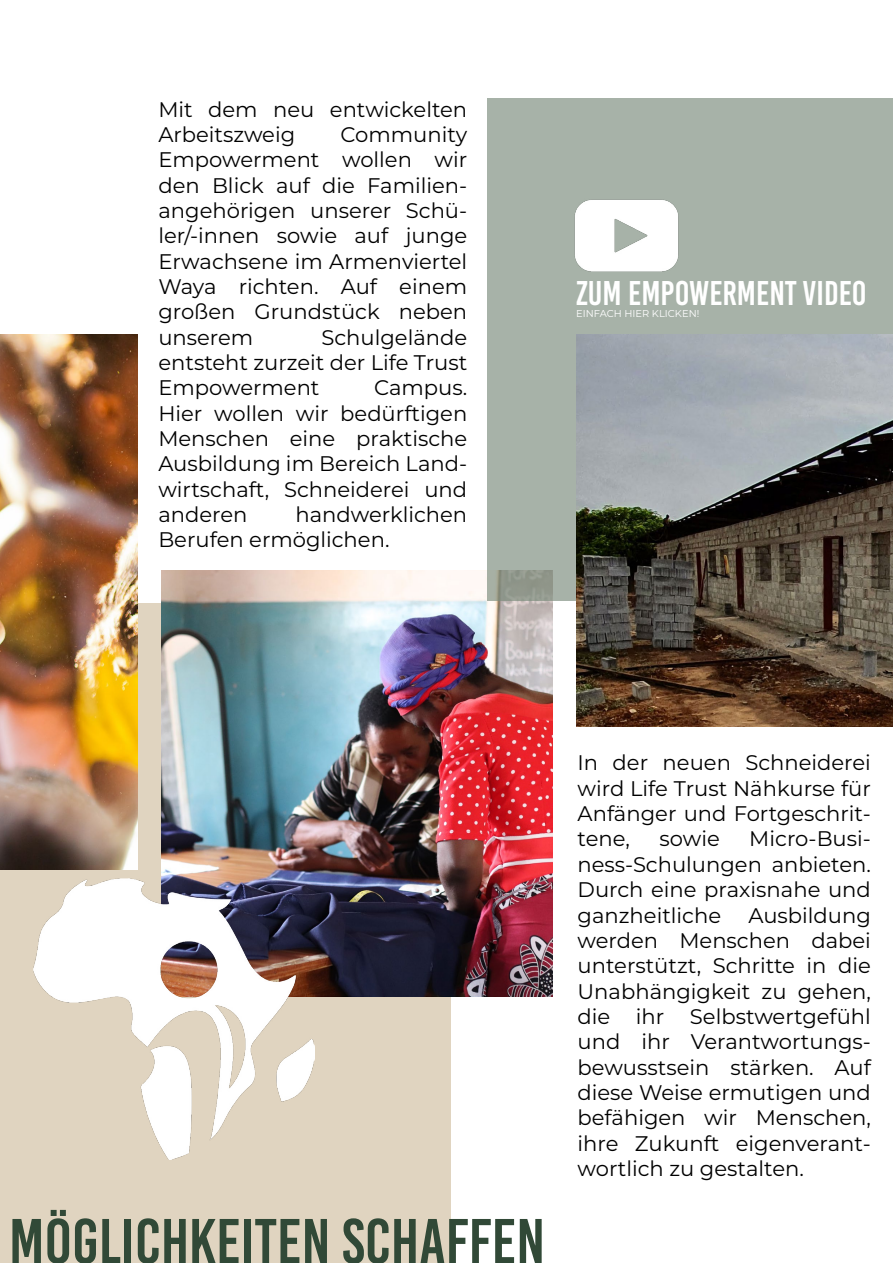
<style>
.page{position:relative;width:893px;height:1263px;background:#fff}
.page>*{position:absolute;margin:0;border:0;box-sizing:border-box;transform-origin:0 0}
.t1{font:63.3px "Bebas Kai";color:#314937}
.t2{font:34.2px "Bebas Kai";color:#fff}
.t3{font:21.15px/25.3px "Montserrat";color:#000;text-align:justify}
.t4{font:10.05px "Montserrat";color:#fff}
</style>
<div class="page">
<div style="left:0;top:603px;width:447px;height:660px;background:#e0d4c0"></div>
<img style="left:0;top:334px;width:137px;height:536px">
<img style="left:161px;top:570px;width:391px;height:427px">
<img style="left:34px;top:878px;width:280px;height:282px">
<div style="left:487px;top:98px;width:406px;height:503px;background:#a7b2a8"></div>
<img style="left:576px;top:334px;width:317px;height:392px">
<img style="left:574px;top:199px;width:105px;height:73px">
<p class="t3" style="left:158px;top:96px;width:310px">Mit dem neu entwickelten<br>Arbeitszweig</p>
<p class="t3" style="left:158px;top:121px;width:310px;text-indent:182px">Community Empowerment wollen wir den Blick auf die Familien&shy;angehörigen unserer Schü&shy;ler/-innen sowie auf junge Erwachsene im Armenviertel Waya richten. Auf einem großen Grundstück neben unserem</p>
<p class="t3" style="left:158px;top:324px;width:310px;text-indent:163px">Schulgelände entsteht zurzeit der Life Trust Empowerment</p>
<p class="t3" style="left:158px;top:374px;width:310px;text-indent:216px">Campus.<br>Hier wollen wir bedürftigen Menschen eine praktische Ausbildung im Bereich Land&shy;wirtschaft, Schneiderei und anderen</p>
<p class="t3" style="left:158px;top:501px;width:310px;text-indent:137px">handwerklichen<br>Berufen ermöglichen.</p>
<h2 class="t2" style="left:576px;top:275px;width:292px">ZUM EMPOWERMENT VIDEO</h2>
<p class="t4" style="left:576px;top:307px;width:125px">EINFACH HIER KLICKEN!</p>
<h1 class="t1" style="left:9px;top:1207px;width:538px">MÖGLICHKEITEN SCHAFFEN</h1>
<p class="t3" style="left:578px;top:749px;width:295px">In der neuen Schneiderei wird Life Trust Nähkurse für Anfänger und Fortgeschrit&shy;tene,</p>
<p class="t3" style="left:578px;top:825px;width:295px;text-indent:172px">Micro-Busi&shy;ness-Schulungen anbieten.<br>Durch eine praxisnahe und ganzheitliche</p>
<p class="t3" style="left:659px;top:825px;width:62px">sowie</p>
<p class="t3" style="left:578px;top:901px;width:295px;text-indent:171px">Ausbildung werden Menschen dabei unterstützt, Schritte in die Unabhängigkeit zu gehen, die ihr Selbstwertgefühl und ihr Verantwortungs&shy;bewusstsein stärken. Auf diese Weise ermutigen und befähigen wir Menschen, ihre Zukunft eigenverant&shy;wortlich zu gestalten.</p>
</div>
